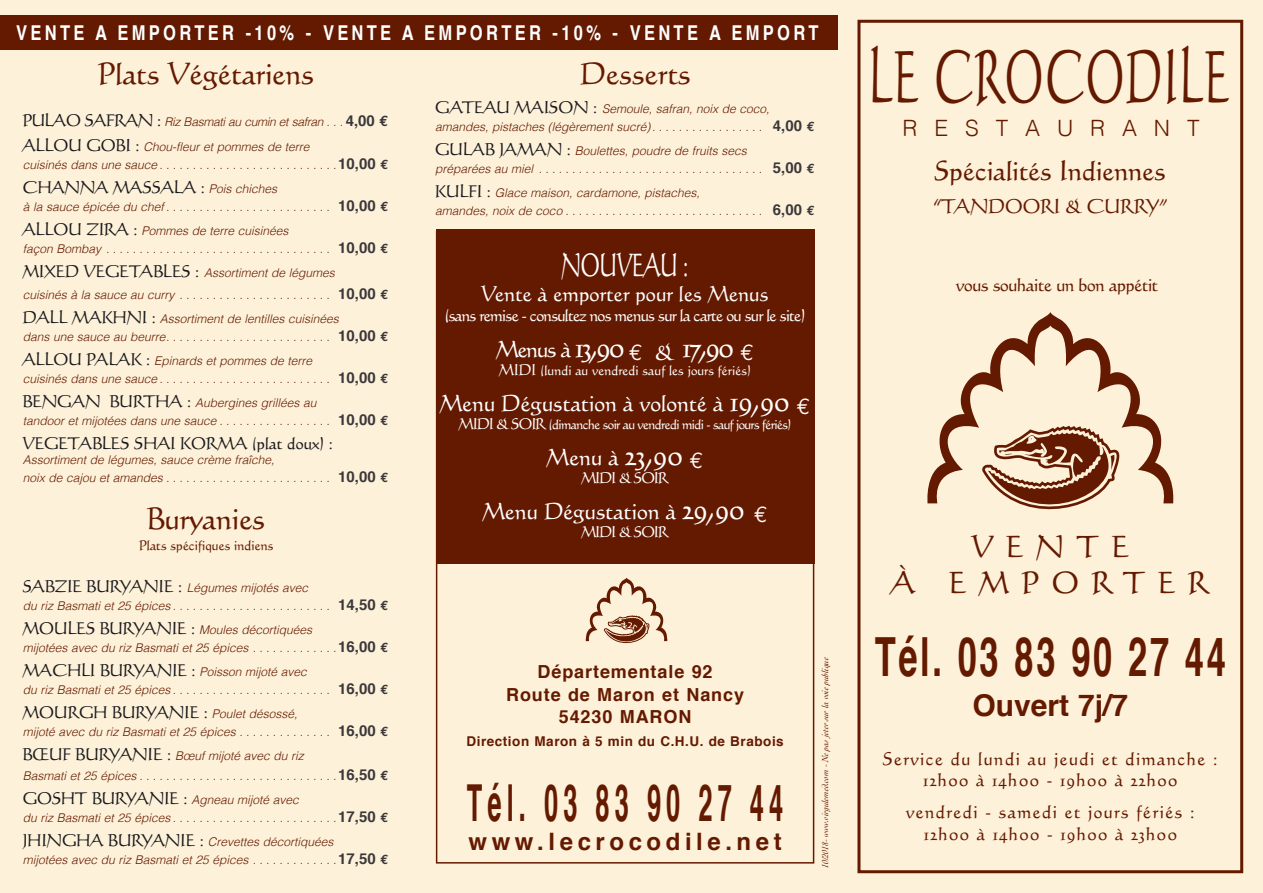
<style>
.page{position:relative;width:1263px;height:893px;background:#fef1d9}
.page>*{position:absolute;margin:0;border:0;box-sizing:border-box;transform-origin:0 0}
.t1{font:72px "Codex";letter-spacing:.055em;color:#641a00;scale:.58 1}
.t2{font:700 54px "Helvetica";letter-spacing:.075em;color:#641a00;scale:.64 1}
.t3{font:700 51px "Helvetica";letter-spacing:.2em;color:#641a00;scale:.5 1}
.t4{font:31.5px "Codex";color:#fff;scale:.67 1}
.t5{font:30px "Codex";color:#641a00}
.t6{font:30px "Codex";letter-spacing:-.05em;color:#fff}
.t7{font:30px/36px "Codex";letter-spacing:.425em;color:#641a00;text-align:center}
.t8{font:700 30px "Helvetica";color:#641a00}
.t9{font:27px "Codex";color:#641a00}
.t10{font:700 24px "Helvetica";letter-spacing:.19em;color:#641a00}
.t11{font:22.5px "Codex";color:#fff}
.t12{font:300 22.5px "Helvetica";letter-spacing:.75em;color:#641a00}
.t13{font:21px "Codex";color:#fff}
.t14{font:700 20.4px "Helvetica";letter-spacing:.2em;color:#fff;scale:.81 1}
.t15{font:19.5px "Codex";color:#641a00}
.t16{font:18px/21.6px "Codex";letter-spacing:.075em;color:#641a00;text-align:center}
.t17{font:700 18px/22.5px "Helvetica";letter-spacing:.05em;color:#641a00;text-align:center}
.t18{font:18px "Codex";letter-spacing:-.02em;color:#641a00}
.t19{font:16.5px "Codex";color:#19191d}
.t20{font:16.5px "Codex";letter-spacing:-.05em;color:#fff}
.t21{font:15px "Codex";letter-spacing:-.05em;color:#fff}
.t22{font:13.5px "Codex";letter-spacing:-.05em;color:#fff}
.t23{font:13.5px "Codex";color:#fff}
.t24{font:700 13.5px "Helvetica";letter-spacing:.04em;color:#641a00}
.t25{font:13.5px "Codex";color:#641a00}
.t26{font:italic 300 12px/24px "Helvetica";color:#641a00}
.t27{font:italic 300 12px/24px "Helvetica";letter-spacing:-.025em;color:#641a00}
.t28{font:italic 9px "Cochin";color:#641a00}
.s1{font-family:"Codex";font-weight:400;font-style:normal;font-size:16.5px;color:#19191d}
.s2{font-weight:700;font-style:normal;font-size:15px;color:#3a383b}
.s3{font-family:"Euro Mono";font-weight:700;font-style:normal;font-size:13.5px;color:#3a383b}
.s4{font-family:"Euro Mono";font-weight:700;font-style:normal;font-size:15px;color:#3a383b}
.s5{font-family:"Helvetica";font-weight:300;font-style:italic;font-size:12px;color:#641a00}
.s6{font-size:22.5px}
.s7{font-size:15px}
.s8{font-size:30px}
.s9{font-family:"Euro Mono"}
</style>
<div class="page">
<div style="left:857px;top:20px;width:386px;height:853px;border:3px solid #641a00"></div>
<div style="left:0;top:15px;width:838px;height:35px;background:#641a00"></div>
<svg style="left:924px;top:312px;width:252px;height:191px;background:#e2c9b1"></svg>
<svg style="left:978px;top:390px;width:142px;height:141px;background:#d6b9a1"></svg>
<svg style="left:585px;top:578px;width:83px;height:72px;background:#dec4ac"></svg>
<div style="left:436px;top:230px;width:378px;height:334px;background:#641a00"></div>
<h3 class="t14" style="left:16px;top:16px;width:992px">VENTE A EMPORTER -10% - VENTE A EMPORTER -10% - VENTE A EMPORT</h3>
<h3 class="t5" style="left:580px;top:56px;width:112px">Desserts</h3>
<p class="t26" style="left:435px;top:99px;width:381px;line-height:18px"><span class="s1">GATEAU MAISON :</span> Semoule, safran, noix de coco, amandes, pistaches (légèrement sucré) . . . . . . . . . . . . . . . . . <span class="s2">4,00</span> <span class="s3">€</span></p>
<p class="t26" style="left:435px;top:141px;width:381px;line-height:18px"><span class="s1">GULAB JAMAN :</span> Boulettes, poudre de fruits secs<br>préparées au miel . . . . . . . . . . . . . . . . . . . . . . . . . . . . . . . . . . <span class="s2">5,00</span> <span class="s3">€</span></p>
<p class="t26" style="left:435px;top:183px;width:381px;line-height:18px"><span class="s1">KULFI :</span> Glace maison, cardamone, pistaches,<br>amandes, noix de coco . . . . . . . . . . . . . . . . . . . . . . . . . . . . . . <span class="s2">6,00</span> <span class="s3">€</span></p>
<h3 class="t5" style="left:98px;top:56px;width:218px">Plats Végétariens</h3>
<p class="t27" style="left:23px;top:109px;width:367px"><span class="s1">PULAO SAFRAN :</span> Riz Basmati au cumin et safran . . <span class="s2">4,00</span> <span class="s4">€<br></span><span class="s1">ALLOU GOBI :</span> Chou-fleur et pommes de terre</p>
<p class="t26" style="left:23px;top:152px;width:367px">cuisinés dans une sauce . . . . . . . . . . . . . . . . . . . . . . . . . . <span class="s2">10,00</span> <span class="s3">€</span></p>
<h3 class="t19" style="left:23px;top:177px;width:256px">CHANNA MASSALA : <span class="s5">Pois chiches</span></h3>
<p class="t26" style="left:23px;top:194px;width:367px">à la sauce épicée du chef . . . . . . . . . . . . . . . . . . . . . . . . . <span class="s2">10,00</span> <span class="s3">€<br></span><span class="s1">ALLOU ZIRA :</span> Pommes de terre cuisinées</p>
<p class="t26" style="left:23px;top:236px;width:367px">façon Bombay . . . . . . . . . . . . . . . . . . . . . . . . . . . . . . . . . . <span class="s2">10,00</span> <span class="s3">€<br></span><span class="s1">MIXED VEGETABLES :</span> Assortiment de légumes</p>
<p class="t26" style="left:23px;top:282px;width:367px">cuisinés à la sauce au curry . . . . . . . . . . . . . . . . . . . . . . <span class="s2">10,00</span> <span class="s3">€<br></span><span class="s1">DALL MAKHNI :</span> Assortiment de lentilles cuisinées</p>
<p class="t26" style="left:23px;top:324px;width:367px">dans une sauce au beurre . . . . . . . . . . . . . . . . . . . . . . . . . <span class="s2">10,00</span> <span class="s3">€<br></span><span class="s1">ALLOU PALAK :</span> Epinards et pommes de terre</p>
<p class="t26" style="left:23px;top:366px;width:367px">cuisinés dans une sauce . . . . . . . . . . . . . . . . . . . . . . . . . <span class="s2">10,00</span> <span class="s3">€<br></span><span class="s1">BENGAN BURTHA :</span> Aubergines grillées au</p>
<p class="t26" style="left:23px;top:408px;width:367px">tandoor et mijotées dans une sauce . . . . . . . . . . . . . . . . <span class="s2">10,00</span> <span class="s3">€</span></p>
<h3 class="t19" style="left:23px;top:434px;width:312px">VEGETABLES SHAI KORMA (plat doux) :</h3>
<p class="t26" style="left:23px;top:450px;width:367px;line-height:18px">Assortiment de légumes, sauce crème fraîche,<br>noix de cajou et amandes . . . . . . . . . . . . . . . . . . . . . . . . <span class="s2">10,00</span> <span class="s3">€</span></p>
<h3 class="t5" style="left:147px;top:501px;width:120px">Buryanies</h3>
<p class="t25" style="left:139px;top:537px;width:136px">Plats spécifiques indiens</p>
<p class="t26" style="left:23px;top:578px;width:367px;line-height:18px"><span class="s1">SABZIE BURYANIE :</span> Légumes mijotés avec<br>du riz Basmati et 25 épices . . . . . . . . . . . . . . . . . . . . . . . . <span class="s2">14,50</span> <span class="s3">€</span></p>
<p class="t26" style="left:23px;top:620px;width:367px;line-height:18px"><span class="s1">MOULES BURYANIE :</span> Moules décortiquées<br>mijotées avec du riz Basmati et 25 épices . . . . . . . . . . . . <span class="s2">16,00</span> <span class="s3">€</span></p>
<p class="t26" style="left:23px;top:662px;width:367px;line-height:18px"><span class="s1">MACHLI BURYANIE :</span> Poisson mijoté avec<br>du riz Basmati et 25 épices . . . . . . . . . . . . . . . . . . . . . . . . <span class="s2">16,00</span> <span class="s3">€</span></p>
<h3 class="t19" style="left:23px;top:703px;width:276px">MOURGH BURYANIE : <span class="s5">Poulet désossé,</span></h3>
<p class="t26" style="left:23px;top:719px;width:367px">mijoté avec du riz Basmati et 25 épices . . . . . . . . . . . . . . <span class="s2">16,00</span> <span class="s3">€<br></span><span class="s1">BŒUF BURYANIE :</span> Bœuf mijoté avec du riz</p>
<p class="t26" style="left:23px;top:763px;width:367px">Basmati et 25 épices . . . . . . . . . . . . . . . . . . . . . . . . . . . . . <span class="s2">16,50</span> <span class="s3">€<br></span><span class="s1">GOSHT BURYANIE :</span> Agneau mijoté avec</p>
<p class="t26" style="left:23px;top:805px;width:367px">du riz Basmati et 25 épices . . . . . . . . . . . . . . . . . . . . . . . . <span class="s2">17,50</span> <span class="s3">€<br></span><span class="s1">JHINGHA BURYANIE :</span> Crevettes décortiquées</p>
<p class="t26" style="left:23px;top:847px;width:367px">mijotées avec du riz Basmati et 25 épices . . . . . . . . . . . . <span class="s2">17,50</span> <span class="s3">€</span></p>
<h3 class="t4" style="left:561px;top:246px;width:191px">NOUVEAU :</h3>
<h3 class="t13" style="left:481px;top:281px;width:289px">Vente à emporter pour les Menus</h3>
<h3 class="t20" style="left:445px;top:305px;width:362px">(sans remise - consultez nos menus sur la carte ou sur le site)</h3>
<h3 class="t6" style="left:496px;top:328px;width:259px"><span class="s6">Menus à</span> 13,90 <sub>€</sub> <sub>&amp;</sub> 17,90 <sub>€</sub></h3>
<p class="t23" style="left:499px;top:362px;width:254px"><span class="s7">MIDI</span> (lundi au vendredi sauf les jours fériés)</p>
<h3 class="t11" style="left:440px;top:390px;width:372px">Menu Dégustation à volonté à <span class="s8">19,90</span> <span class="s9">€</span></h3>
<p class="t22" style="left:459px;top:416px;width:334px"><span class="s7">MIDI &amp; SOIR</span> (dimanche soir au vendredi midi - sauf jours fériés)</p>
<h3 class="t11" style="left:547px;top:444px;width:158px">Menu à <span class="s8">23,90</span> <span class="s9">€</span></h3>
<p class="t21" style="left:581px;top:469px;width:89px">MIDI &amp; SOIR</p>
<h3 class="t11" style="left:483px;top:498px;width:286px">Menu Dégustation à <span class="s8">29,90</span> <span class="s9">€</span></h3>
<p class="t21" style="left:581px;top:523px;width:89px">MIDI &amp; SOIR</p>
<p class="t28" style="left:819px;top:868px;width:213px;rotate:-90deg">10/2018- www.virgulemed.com - Ne pas jeter sur la voie publique</p>
<h3 class="t17" style="left:506px;top:661px;width:239px">Départementale 92<br>Route de Maron et Nancy<br>54230 MARON</h3>
<p class="t24" style="left:466px;top:730px;width:319px">Direction Maron à 5 min du C.H.U. de Brabois</p>
<h3 class="t3" style="left:467px;top:762px;width:635px">Tél. 03 83 90 27 44</h3>
<h3 class="t10" style="left:468px;top:822px;width:315px">www.lecrocodile.net</h3>
<h1 class="t1" style="left:869px;top:34px;width:621px">LE CROCODILE</h1>
<h3 class="t12" style="left:902px;top:109px;width:298px">RESTAURANT</h3>
<h3 class="t9" style="left:934px;top:155px;width:233px">Spécialités Indiennes</h3>
<h3 class="t15" style="left:933px;top:195px;width:235px">“TANDOORI &amp; CURRY”</h3>
<h3 class="t18" style="left:956px;top:274px;width:204px">vous souhaite un bon appétit</h3>
<h3 class="t7" style="left:891px;top:529px;width:319px">VENTE<br>À EMPORTER</h3>
<h2 class="t2" style="left:875px;top:613px;width:550px">Tél. 03 83 90 27 44</h2>
<h3 class="t8" style="left:972px;top:681px;width:157px">Ouvert 7j/7</h3>
<h3 class="t16" style="left:883px;top:748px;width:337px">Service du lundi au jeudi et dimanche :<br>12h00 à 14h00 - 19h00 à 22h00</h3>
<h3 class="t16" style="left:906px;top:801px;width:290px">vendredi - samedi et jours fériés :<br>12h00 à 14h00 - 19h00 à 23h00</h3>
</div>
